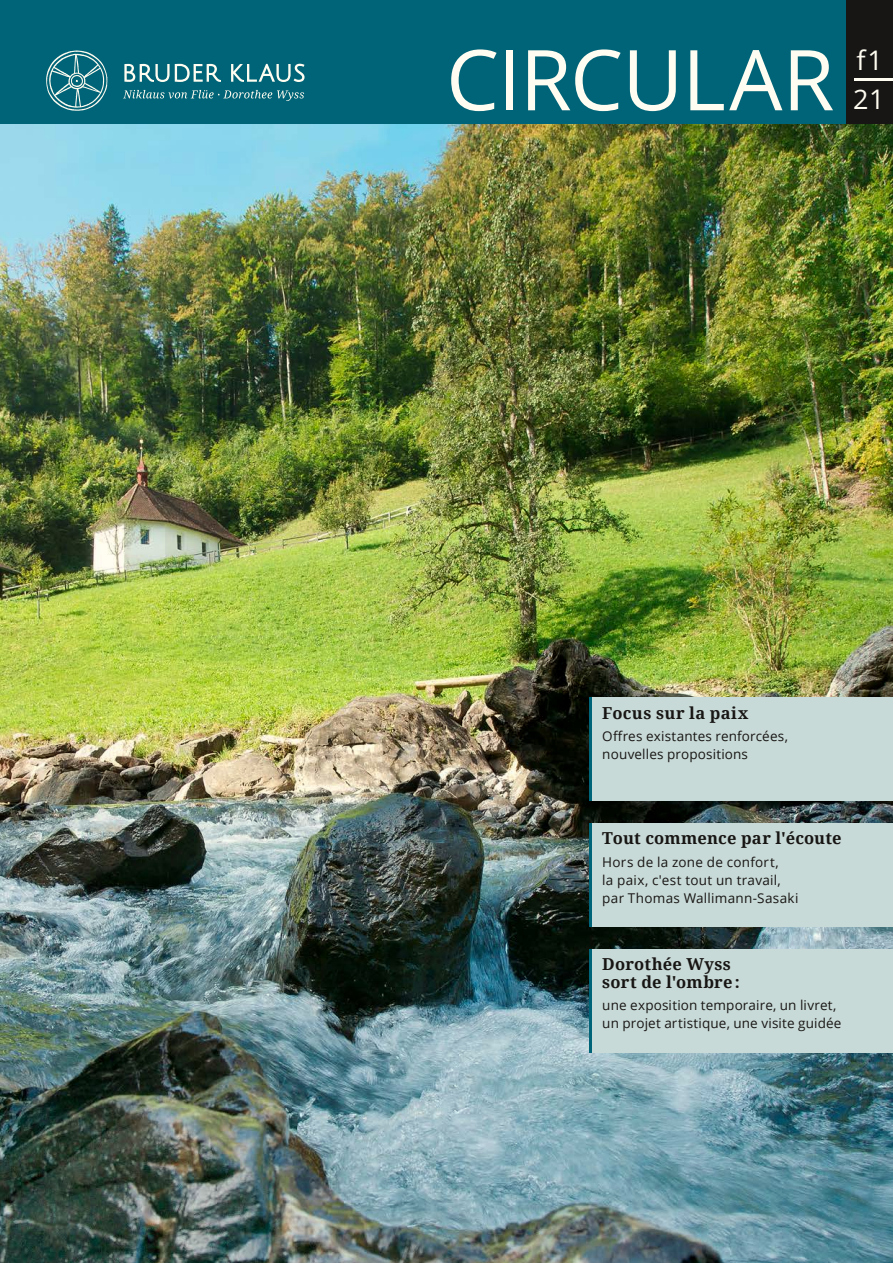
<style>
.page{position:relative;width:893px;height:1263px;background:#fff}
.page>*{position:absolute;margin:0;border:0;box-sizing:border-box;transform-origin:0 0}
.t1{font:84px "Open Sans";letter-spacing:-.015em;color:#fff}
.t2{font:27px/39px "Open Sans";color:#fff}
.t3{font:700 16.5px/18px "Noto Serif";letter-spacing:.015em;color:#181716}
.t4{font:13.5px/18px "Open Sans";letter-spacing:.015em;color:#181716}
</style>
<div class="page">
<img style="left:0;top:0;width:893px;height:1263px">
<h1 class="t1" style="left:446px;top:22px;width:390px">CIRCULAR</h1>
<h2 class="t2" style="left:853px;top:40px;width:33px">f1<br>21</h2>
<p class="t3" style="left:602px;top:703px;width:148px">Focus sur la paix</p>
<p class="t4" style="left:602px;top:727px;width:187px">Offres existantes renforcées, nouvelles propositions</p>
<p class="t3" style="left:602px;top:829px;width:241px">Tout commence par l'écoute</p>
<p class="t4" style="left:602px;top:852px;width:198px">Hors de la zone de confort,<br>la paix, c'est tout un travail, par Thomas Wallimann-Sasaki</p>
<p class="t3" style="left:602px;top:955px;width:139px">Dorothée Wyss sort de l'ombre :</p>
<p class="t4" style="left:602px;top:996px;width:241px">une exposition temporaire, un livret, un projet artistique, une visite guidée</p>
</div>
